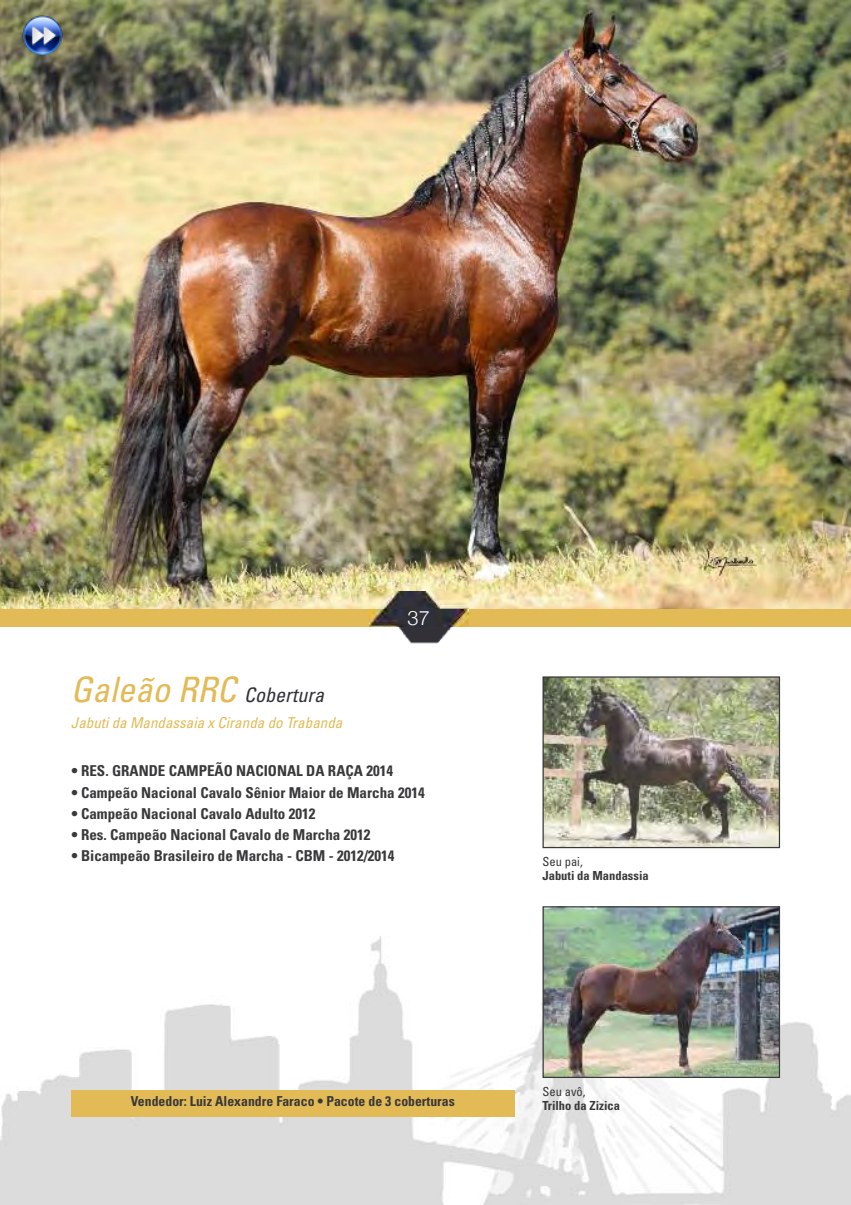
<style>
.page{position:relative;width:851px;height:1205px;background:#fff}
.page>*{position:absolute;margin:0;border:0;box-sizing:border-box;transform-origin:0 0}
.t1{font:italic condensed 35px "Univers";color:#e2bb56}
.t2{font:300 20px "Helvetica Neue";color:#fff}
.t3{font:700 condensed 15px "Univers";color:#39383a}
.t4{font:italic condensed 15px "Univers";color:#e2bb56}
.t5{font:700 condensed 13.75px "Univers";color:#39383a}
.t6{font:700 condensed 12.5px "Univers";color:#39383a}
.t7{font:condensed 12.5px "Univers";color:#39383a}
.s1{font-size:20px;color:#303037}
</style>
<div class="page">
<img style="left:0;top:813px;width:850px;height:392px">
<img style="left:0;top:0;width:850px;height:609px">
<div style="left:0;top:609px;width:850px;height:18px;background:#e2bb56"></div>
<img style="left:544px;top:678px;width:234px;height:168px">
<div style="left:542px;top:676px;width:238px;height:172px;border:1px solid #39383a"></div>
<img style="left:544px;top:908px;width:234px;height:168px">
<div style="left:542px;top:906px;width:238px;height:172px;border:1px solid #39383a"></div>
<div style="left:71px;top:1090px;width:443px;height:26px;background:#e2bb56"></div>
<img style="left:369px;top:591px;width:99px;height:52px">
<img style="left:23px;top:15px;width:40px;height:40px">
<h2 class="t2" style="left:407px;top:605px;width:24px">37</h2>
<h1 class="t1" style="left:71px;top:676px;width:255px">Galeão RRC <span class="s1">Cobertura</span></h1>
<p class="t4" style="left:71px;top:717px;width:273px">Jabuti da Mandassaia x Ciranda do Trabanda</p>
<p class="t3" style="left:71px;top:765px;width:323px">• RES. GRANDE CAMPEÃO NACIONAL DA RAÇA 2014</p>
<p class="t3" style="left:71px;top:787px;width:354px">• Campeão Nacional Cavalo Sênior Maior de Marcha 2014</p>
<p class="t3" style="left:71px;top:808px;width:245px">• Campeão Nacional Cavalo Adulto 2012</p>
<p class="t3" style="left:71px;top:829px;width:300px">• Res. Campeão Nacional Cavalo de Marcha 2012</p>
<p class="t3" style="left:71px;top:850px;width:324px">• Bicampeão Brasileiro de Marcha - CBM - 2012/2014</p>
<p class="t7" style="left:542px;top:857px;width:42px">Seu pai,</p>
<p class="t6" style="left:542px;top:871px;width:108px">Jabuti da Mandassia</p>
<p class="t5" style="left:131px;top:1095px;width:325px">Vendedor: Luiz Alexandre Faraco • Pacote de 3 coberturas</p>
<p class="t7" style="left:542px;top:1087px;width:45px">Seu avô,</p>
<p class="t6" style="left:542px;top:1101px;width:79px">Trilho da Zizica</p>
</div>
